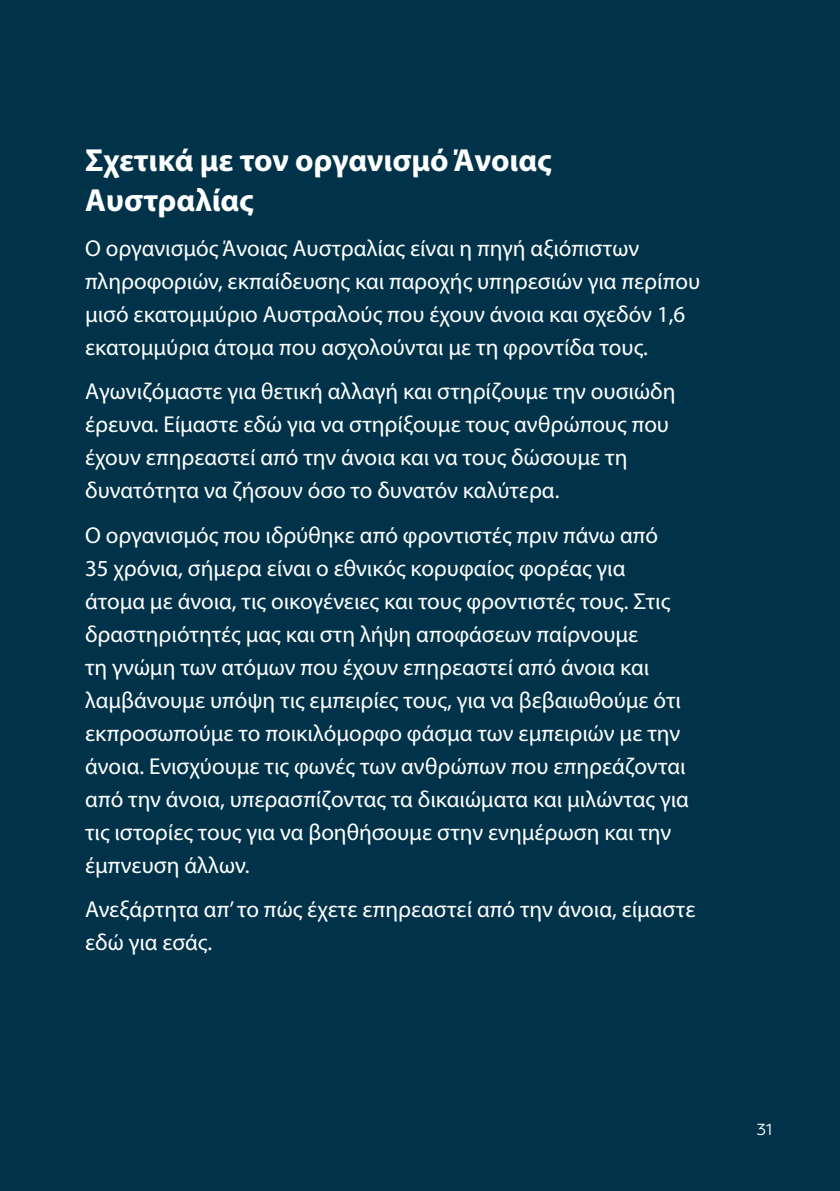
<style>
.page{position:relative;width:840px;height:1191px;background:#fff}
.page>*{position:absolute;margin:0;border:0;box-sizing:border-box;transform-origin:0 0}
.t1{font:700 32px/40px "Myriad Pro";color:#fff}
.t2{font:23px/33px "Myriad Pro";color:#fff}
.t3{font:16px "Filson Pro";color:#fff}
.s1{font-size:12px;color:#00334a}
</style>
<div class="page">
<div style="left:0;top:0;width:839px;height:1191px;background:#00334a"></div>
<h2 class="t1" style="left:85px;top:140px;width:468px">Σχετικά με τον οργανισμό Άνοιας<br>Αυστραλίας</h2>
<p class="t2" style="left:85px;top:231px;width:616px">Ο οργανισμός Άνοιας Αυστραλίας είναι η πηγή αξιόπιστων πληροφοριών, εκπαίδευσης και παροχής υπηρεσιών για περίπου μισό εκατομμύριο Αυστραλούς που έχουν άνοια και σχεδόν 1,6 εκατομμύρια άτομα που ασχολούνται με τη φροντίδα τους.</p>
<p class="t2" style="left:85px;top:375px;width:591px">Αγωνιζόμαστε για θετική αλλαγή και στηρίζουμε την ουσιώδη έρευνα. Είμαστε εδώ για να στηρίξουμε τους ανθρώπους που έχουν επηρεαστεί από την άνοια και να τους δώσουμε τη δυνατότητα να ζήσουν όσο το δυνατόν καλύτερα.</p>
<p class="t2" style="left:85px;top:518px;width:605px">Ο οργανισμός που ιδρύθηκε από φροντιστές πριν πάνω από<br>35 χρόνια, σήμερα είναι ο εθνικός κορυφαίος φορέας για άτομα με άνοια, τις οικογένειες και τους φροντιστές τους. Στις δραστηριότητές μας και στη λήψη αποφάσεων παίρνουμε<br>τη γνώμη των ατόμων που έχουν επηρεαστεί από άνοια και λαμβάνουμε υπόψη τις εμπειρίες τους, για να βεβαιωθούμε ότι εκπροσωπούμε το ποικιλόμορφο φάσμα των εμπειριών με την άνοια. Ενισχύουμε τις φωνές των ανθρώπων που επηρεάζονται από την άνοια, υπερασπίζοντας τα δικαιώματα και μιλώντας για τις ιστορίες τους για να βοηθήσουμε στην ενημέρωση και την έμπνευση άλλων.</p>
<p class="t2" style="left:85px;top:892px;width:611px">Ανεξάρτητα απ’ το πώς έχετε επηρεαστεί από την άνοια, είμαστε εδώ για εσάς.<span class="s1">ided.</span></p>
<p class="t3" style="left:756px;top:1118px;width:17px">31</p>
</div>
